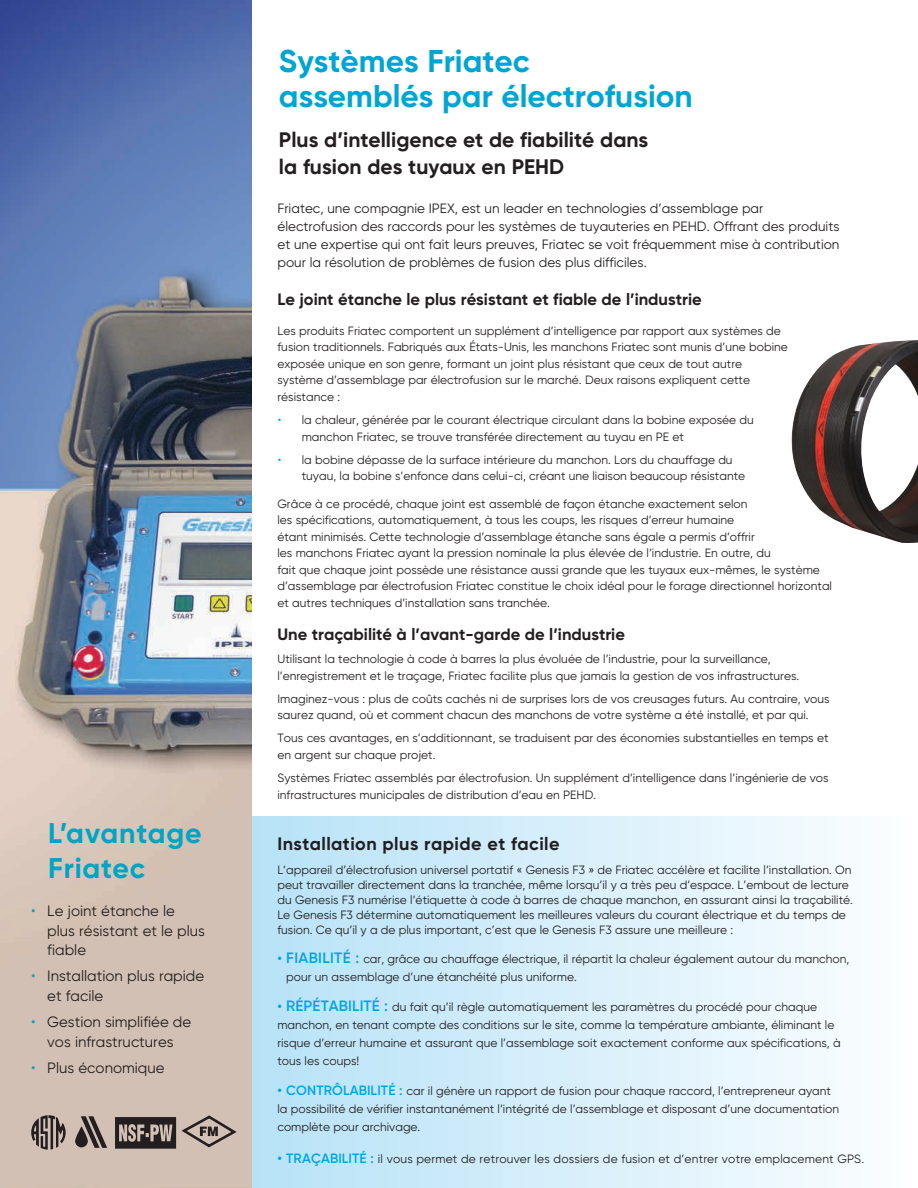
<style>
.page{position:relative;width:918px;height:1188px;background:#fff}
.page>*{position:absolute;margin:0;border:0;box-sizing:border-box;transform-origin:0 0}
.t1{font:700 31.5px/34.5px "Gilroy";color:#00a5d3}
.t2{font:700 28.5px/34.5px "Gilroy";letter-spacing:.03em;color:#00a4c4}
.t3{font:700 21px/27px "Gilroy";color:#231f20}
.t4{font:700 18px "Gilroy";letter-spacing:.025em;color:#231f20}
.t5{font:700 16.5px "Gilroy";color:#231f20}
.t6{font:15px/19.5px "Gilroy";color:#231f20}
.t7{font:13.5px/18px "Gilroy";color:#231f20}
.t8{font:12px/16.5px "Gilroy";color:#231f20}
.s1{color:#00a4c4}
.s2{color:#00a6e4}
.s3{font-weight:600;font-size:13.5px;color:#00a6e4}
.s4{font-weight:600;font-size:15px;color:#00a6e4}
</style>
<div class="page">
<div style="left:250px;top:816px;width:668px;height:372px;background:linear-gradient(to right,#b6e2f7,#fdfeff)"></div>
<img style="left:0;top:0;width:252px;height:1188px">
<svg style="left:31px;top:1115px;width:35px;height:35px"></svg>
<svg style="left:81px;top:1116px;width:26px;height:32px"></svg>
<svg style="left:75px;top:1126px;width:13px;height:21px"></svg>
<svg style="left:115px;top:1117px;width:61px;height:32px;background:#554d4a"></svg>
<svg style="left:182px;top:1115px;width:55px;height:32px;background:#a89990"></svg>
<img style="left:791px;top:340px;width:127px;height:203px">
<h2 class="t2" style="left:48px;top:816px;width:155px">L’avantage<br>Friatec</h2>
<p class="t6" style="left:47px;top:901px;width:159px;text-indent:-16px"><span class="s1">•</span> Le joint étanche le plus résistant et le plus fiable</p>
<p class="t6" style="left:47px;top:966px;width:158px;text-indent:-16px"><span class="s1">•</span> Installation plus rapide et facile</p>
<p class="t6" style="left:31px;top:1012px;width:162px;text-align:center"><span class="s1">•</span> Gestion simplifiée de vos infrastructures</p>
<p class="t6" style="left:31px;top:1058px;width:135px"><span class="s1">•</span> Plus économique</p>
<h1 class="t1" style="left:279px;top:44px;width:415px">Systèmes Friatec<br>assemblés par électrofusion</h1>
<h3 class="t3" style="left:279px;top:126px;width:371px">Plus d’intelligence et de fiabilité dans la fusion des tuyaux en PEHD</h3>
<p class="t7" style="left:277px;top:199px;width:564px">Friatec, une compagnie IPEX, est un leader en technologies d’assemblage par électrofusion des raccords pour les systèmes de tuyauteries en PEHD. Offrant des produits et une expertise qui ont fait leurs preuves, Friatec se voit fréquemment mise à contribution pour la résolution de problèmes de fusion des plus difficiles.</p>
<h3 class="t5" style="left:277px;top:289px;width:426px">Le joint étanche le plus résistant et fiable de l’industrie</h3>
<p class="t8" style="left:277px;top:322px;width:512px">Les produits Friatec comportent un supplément d’intelligence par rapport aux systèmes de fusion traditionnels. Fabriqués aux États-Unis, les manchons Friatec sont munis d’une bobine exposée unique en son genre, formant un joint plus résistant que ceux de tout autre système d’assemblage par électrofusion sur le marché. Deux raisons expliquent cette résistance :</p>
<p class="t8" style="left:302px;top:412px;width:454px;text-indent:-24px"><span class="s2">•</span> la chaleur, générée par le courant électrique circulant dans la bobine exposée du manchon Friatec, se trouve transférée directement au tuyau en PE et</p>
<p class="t8" style="left:302px;top:451px;width:445px;text-indent:-24px"><span class="s2">•</span> la bobine dépasse de la surface intérieure du manchon. Lors du chauffage du tuyau, la bobine s’enfonce dans celui-ci, créant une liaison beaucoup résistante</p>
<p class="t8" style="left:277px;top:495px;width:556px">Grâce à ce procédé, chaque joint est assemblé de façon étanche exactement selon<br>les spécifications, automatiquement, à tous les coups, les risques d’erreur humaine<br>étant minimisés. Cette technologie d’assemblage étanche sans égale a permis d’offrir<br>les manchons Friatec ayant la pression nominale la plus élevée de l’industrie. En outre, du<br>fait que chaque joint possède une résistance aussi grande que les tuyaux eux-mêmes, le système d’assemblage par électrofusion Friatec constitue le choix idéal pour le forage directionnel horizontal et autres techniques d’installation sans tranchée.</p>
<h3 class="t5" style="left:277px;top:624px;width:349px">Une traçabilité à l’avant-garde de l’industrie</h3>
<p class="t8" style="left:277px;top:650px;width:523px">Utilisant la technologie à code à barres la plus évoluée de l’industrie, pour la surveillance, l’enregistrement et le traçage, Friatec facilite plus que jamais la gestion de vos infrastructures.</p>
<p class="t8" style="left:277px;top:690px;width:554px">Imaginez-vous : plus de coûts cachés ni de surprises lors de vos creusages futurs. Au contraire, vous saurez quand, où et comment chacun des manchons de votre système a été installé, et par qui.</p>
<p class="t8" style="left:277px;top:730px;width:553px">Tous ces avantages, en s’additionnant, se traduisent par des économies substantielles en temps et en argent sur chaque projet.</p>
<p class="t8" style="left:277px;top:770px;width:553px">Systèmes Friatec assemblés par électrofusion. Un supplément d’intelligence dans l’ingénierie de vos infrastructures municipales de distribution d’eau en PEHD.</p>
<h3 class="t4" style="left:277px;top:833px;width:284px">Installation plus rapide et facile</h3>
<p class="t8" style="left:277px;top:862px;width:577px;line-height:15px">L’appareil d’électrofusion universel portatif « Genesis F3 » de Friatec accélère et facilite l’installation. On peut travailler directement dans la tranchée, même lorsqu’il y a très peu d’espace. L’embout de lecture du Genesis F3 numérise l’étiquette à code à barres de chaque manchon, en assurant ainsi la traçabilité.<br>Le Genesis F3 détermine automatiquement les meilleures valeurs du courant électrique et du temps de fusion. Ce qu’il y a de plus important, c’est que le Genesis F3 assure une meilleure :</p>
<p class="t8" style="left:286px;top:950px;width:565px;line-height:18px;text-indent:-9px"><span class="s3">•</span> <span class="s4">FIABILITÉ :</span> car, grâce au chauffage électrique, il répartit la chaleur également autour du manchon, pour un assemblage d’une étanchéité plus uniforme.</p>
<p class="t8" style="left:277px;top:998px;width:565px;line-height:18px"><span class="s3">•</span> <span class="s4">RÉPÉTABILITÉ :</span> du fait qu’il règle automatiquement les paramètres du procédé pour chaque manchon, en tenant compte des conditions sur le site, comme la température ambiante, éliminant le risque d’erreur humaine et assurant que l’assemblage soit exactement conforme aux spécifications, à tous les coups!</p>
<p class="t8" style="left:277px;top:1082px;width:563px;line-height:18px"><span class="s3">• CONTRÔLABILITÉ :</span> car il génère un rapport de fusion pour chaque raccord, l’entrepreneur ayant la possibilité de vérifier instantanément l’intégrité de l’assemblage et disposant d’une documentation complète pour archivage.</p>
<p class="t8" style="left:277px;top:1150px;width:588px"><span class="s3">• TRAÇABILITÉ :</span> il vous permet de retrouver les dossiers de fusion et d’entrer votre emplacement GPS.</p>
</div>
